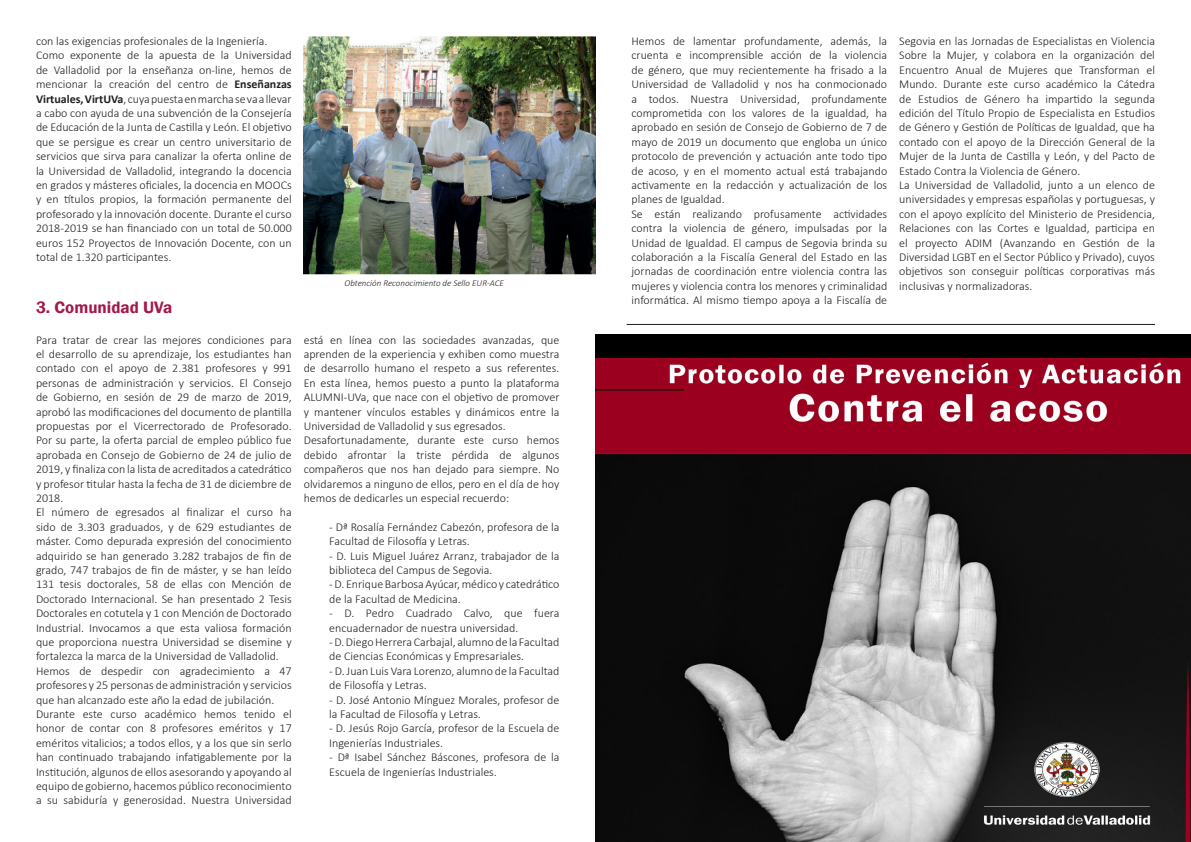
<style>
.page{position:relative;width:1191px;height:842px;background:#fff}
.page>*{position:absolute;margin:0;border:0;box-sizing:border-box;transform-origin:0 0}
.t1{font:600 17px "Franklin Gothic";color:#a4184b}
.t2{font:300 12px/14.4px "Calibri";color:#231f20;text-align:justify}
.t3{font:italic 300 9px "Calibri";color:#231f20}
.s1{font-weight:700}
</style>
<div class="page">
<img style="left:304px;top:36px;width:291px;height:239px">
<img style="left:595px;top:334px;width:596px;height:508px">
<hr style="left:626px;top:324px;width:529px;height:1px;background:#231f20">
<p class="t2" style="left:36px;top:34px;width:233px">con las exigencias profesionales de la Ingeniería.</p>
<p class="t2" style="left:36px;top:48px;width:257px">Como exponente de la apuesta de la Universidad de Valladolid por la enseñanza on-line, hemos de mencionar la creación del centro de <span class="s1">Enseñanzas Virtuales, VirtUVa</span>, cuya puesta en marcha se va a llevar a cabo con ayuda de una subvención de la Consejería de Educación de la Junta de Castilla y León. El objetivo que se persigue es crear un centro universitario de servicios que sirva para canalizar la oferta online de la Universidad de Valladolid, integrando la docencia en grados y másteres oficiales, la docencia en MOOCs y en títulos propios, la formación permanente del profesorado y la innovación docente. Durante el curso 2018-2019 se han financiado con un total de 50.000 euros 152 Proyectos de Innovación Docente, con un total de 1.320 participantes.</p>
<p class="t1" style="left:36px;top:297px;width:138px">3. Comunidad UVa</p>
<p class="t2" style="left:36px;top:332px;width:257px">Para tratar de crear las mejores condiciones para el desarrollo de su aprendizaje, los estudiantes han contado con el apoyo de 2.381 profesores y 991 personas de administración y servicios. El Consejo de Gobierno, en sesión de 29 de marzo de 2019, aprobó las modificaciones del documento de plantilla propuestas por el Vicerrectorado de Profesorado.<br>Por su parte, la oferta parcial de empleo público fue aprobada en Consejo de Gobierno de 24 de julio de 2019, y finaliza con la lista de acreditados a catedrático y profesor titular hasta la fecha de 31 de diciembre de 2018.</p>
<p class="t2" style="left:36px;top:505px;width:257px">El número de egresados al finalizar el curso ha sido de 3.303 graduados, y de 629 estudiantes de máster. Como depurada expresión del conocimiento adquirido se han generado 3.282 trabajos de fin de grado, 747 trabajos de fin de máster, y se han leído 131 tesis doctorales, 58 de ellas con Mención de Doctorado Internacional. Se han presentado 2 Tesis Doctorales en cotutela y 1 con Mención de Doctorado Industrial. Invocamos a que esta valiosa formación que proporciona nuestra Universidad se disemine y fortalezca la marca de la Universidad de Valladolid.</p>
<p class="t2" style="left:36px;top:663px;width:257px">Hemos de despedir con agradecimiento a 47 profesores y 25 personas de administración y servicios que han alcanzado este año la edad de jubilación.</p>
<p class="t2" style="left:36px;top:707px;width:257px">Durante este curso académico hemos tenido el honor de contar con 8 profesores eméritos y 17 eméritos vitalicios; a todos ellos, y a los que sin serlo han continuado trabajando infatigablemente por la Institución, algunos de ellos asesorando y apoyando al equipo de gobierno, hacemos público reconocimiento a su sabiduría y generosidad. Nuestra Universidad</p>
<p class="t3" style="left:344px;top:277px;width:161px">Obtención Reconocimiento de Sello EUR-ACE</p>
<p class="t2" style="left:304px;top:332px;width:257px">está en línea con las sociedades avanzadas, que aprenden de la experiencia y exhiben como muestra de desarrollo humano el respeto a sus referentes.<br>En esta línea, hemos puesto a punto la plataforma ALUMNI-UVa, que nace con el objetivo de promover y mantener vínculos estables y dinámicos entre la Universidad de Valladolid y sus egresados.</p>
<p class="t2" style="left:304px;top:433px;width:257px">Desafortunadamente, durante este curso hemos debido afrontar la triste pérdida de algunos compañeros que nos han dejado para siempre. No olvidaremos a ninguno de ellos, pero en el día de hoy hemos de dedicarles un especial recuerdo:</p>
<p class="t2" style="left:329px;top:519px;width:232px">- Dª Rosalía Fernández Cabezón, profesora de la<br>Facultad de Filosofía y Letras.</p>
<p class="t2" style="left:329px;top:548px;width:232px">- D. Luis Miguel Juárez Arranz, trabajador de la biblioteca del Campus de Segovia.</p>
<p class="t2" style="left:329px;top:577px;width:232px">- D. Enrique Barbosa Ayúcar, médico y catedrático de la Facultad de Medicina.</p>
<p class="t2" style="left:329px;top:606px;width:232px">- D. Pedro Cuadrado Calvo, que fuera encuadernador de nuestra universidad.</p>
<p class="t2" style="left:329px;top:635px;width:232px">- D. Diego Herrera Carbajal, alumno de la Facultad de Ciencias Económicas y Empresariales.</p>
<p class="t2" style="left:329px;top:663px;width:232px">- D. Juan Luis Vara Lorenzo, alumno de la Facultad de Filosofía y Letras.</p>
<p class="t2" style="left:329px;top:692px;width:232px">- D. José Antonio Mínguez Morales, profesor de la Facultad de Filosofía y Letras.</p>
<p class="t2" style="left:329px;top:721px;width:232px">- D. Jesús Rojo García, profesor de la Escuela de<br>Ingenierías Industriales.</p>
<p class="t2" style="left:329px;top:750px;width:232px">- Dª Isabel Sánchez Báscones, profesora de la<br>Escuela de Ingenierías Industriales.</p>
<p class="t2" style="left:631px;top:34px;width:257px">Hemos de lamentar profundamente, además, la cruenta e incomprensible acción de la violencia de género, que muy recientemente ha frisado a la Universidad de Valladolid y nos ha conmocionado a todos. Nuestra Universidad, profundamente comprometida con los valores de la igualdad, ha aprobado en sesión de Consejo de Gobierno de 7 de mayo de 2019 un documento que engloba un único protocolo de prevención y actuación ante todo tipo de acoso, y en el momento actual está trabajando activamente en la redacción y actualización de los planes de Igualdad.</p>
<p class="t2" style="left:631px;top:207px;width:257px">Se están realizando profusamente actividades contra la violencia de género, impulsadas por la Unidad de Igualdad. El campus de Segovia brinda su colaboración a la Fiscalía General del Estado en las jornadas de coordinación entre violencia contra las mujeres y violencia contra los menores y criminalidad informática. Al mismo tiempo apoya a la Fiscalía de</p>
<p class="t2" style="left:899px;top:34px;width:257px">Segovia en las Jornadas de Especialistas en Violencia Sobre la Mujer, y colabora en la organización del Encuentro Anual de Mujeres que Transforman el Mundo. Durante este curso académico la Cátedra de Estudios de Género ha impartido la segunda edición del Título Propio de Especialista en Estudios de Género y Gestión de Políticas de Igualdad, que ha contado con el apoyo de la Dirección General de la Mujer de la Junta de Castilla y León, y del Pacto de Estado Contra la Violencia de Género.</p>
<p class="t2" style="left:899px;top:178px;width:257px">La Universidad de Valladolid, junto a un elenco de universidades y empresas españolas y portuguesas, y con el apoyo explícito del Ministerio de Presidencia, Relaciones con las Cortes e Igualdad, participa en el proyecto ADIM (Avanzando en Gestión de la Diversidad LGBT en el Sector Público y Privado), cuyos objetivos son conseguir políticas corporativas más inclusivas y normalizadoras.</p>
</div>
